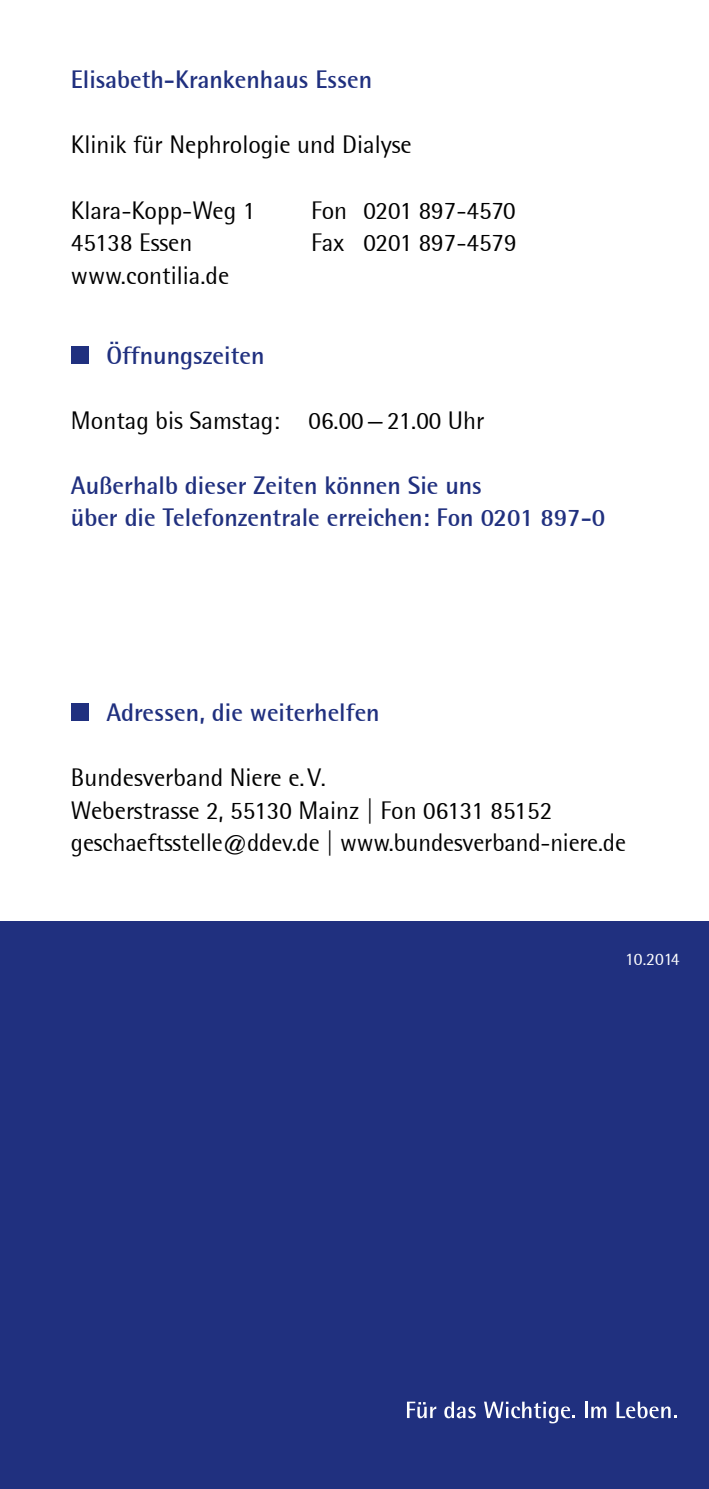
<style>
.page{position:relative;width:709px;height:1489px;background:#fff}
.page>*{position:absolute;margin:0;border:0;box-sizing:border-box;transform-origin:0 0}
.t1{font:25px/32.5px "Rotis Semi Sans";color:#000}
.t2{font:700 25px/32.5px "Rotis Semi Sans";color:#20307f}
.t3{font:17.5px "Rotis Semi Sans";color:#fff}
.s1{font-weight:700}
</style>
<div class="page">
<div style="left:0;top:921px;width:709px;height:567px;background:#20307f"></div>
<svg style="left:407px;top:1401px;width:29px;height:17px"></svg>
<svg style="left:444px;top:1401px;width:32px;height:17px"></svg>
<svg style="left:484px;top:1401px;width:91px;height:22px"></svg>
<svg style="left:585px;top:1401px;width:21px;height:16px"></svg>
<svg style="left:616px;top:1401px;width:60px;height:17px"></svg>
<div style="left:71px;top:346px;width:18px;height:17px;background:#20307f"></div>
<div style="left:71px;top:703px;width:18px;height:18px;background:#20307f"></div>
<p class="t2" style="left:71px;top:63px;width:303px">Elisabeth-Krankenhaus Essen</p>
<p class="t1" style="left:71px;top:128px;width:342px">Klinik für Nephrologie und Dialyse</p>
<p class="t1" style="left:71px;top:193px;width:186px">Klara-Kopp-Weg 1</p>
<p class="t1" style="left:311px;top:193px;width:206px">Fon 0201 897-4570</p>
<p class="t1" style="left:71px;top:226px;width:123px">45138 Essen</p>
<p class="t1" style="left:311px;top:226px;width:207px">Fax 0201 897-4579</p>
<p class="t1" style="left:71px;top:258px;width:160px">www.contilia.de</p>
<p class="t2" style="left:106px;top:338px;width:160px">Öffnungszeiten</p>
<p class="t1" style="left:71px;top:403px;width:415px">Montag bis Samstag: 06.00—21.00 Uhr</p>
<p class="t2" style="left:71px;top:468px;width:536px">Außerhalb dieser Zeiten können Sie uns<br>über die Telefonzentrale erreichen: Fon 0201 897-0</p>
<p class="t2" style="left:106px;top:696px;width:275px">Adressen, die weiterhelfen</p>
<p class="t1" style="left:71px;top:761px;width:556px">Bundesverband Niere e.V.<br>Weberstrasse 2, 55130 Mainz <span class="s1">|</span> Fon 06131 85152 geschaeftsstelle@ddev.de <span class="s1">|</span> www.bundesverband-niere.de</p>
<p class="t3" style="left:625px;top:949px;width:56px">10.2014</p>
</div>
